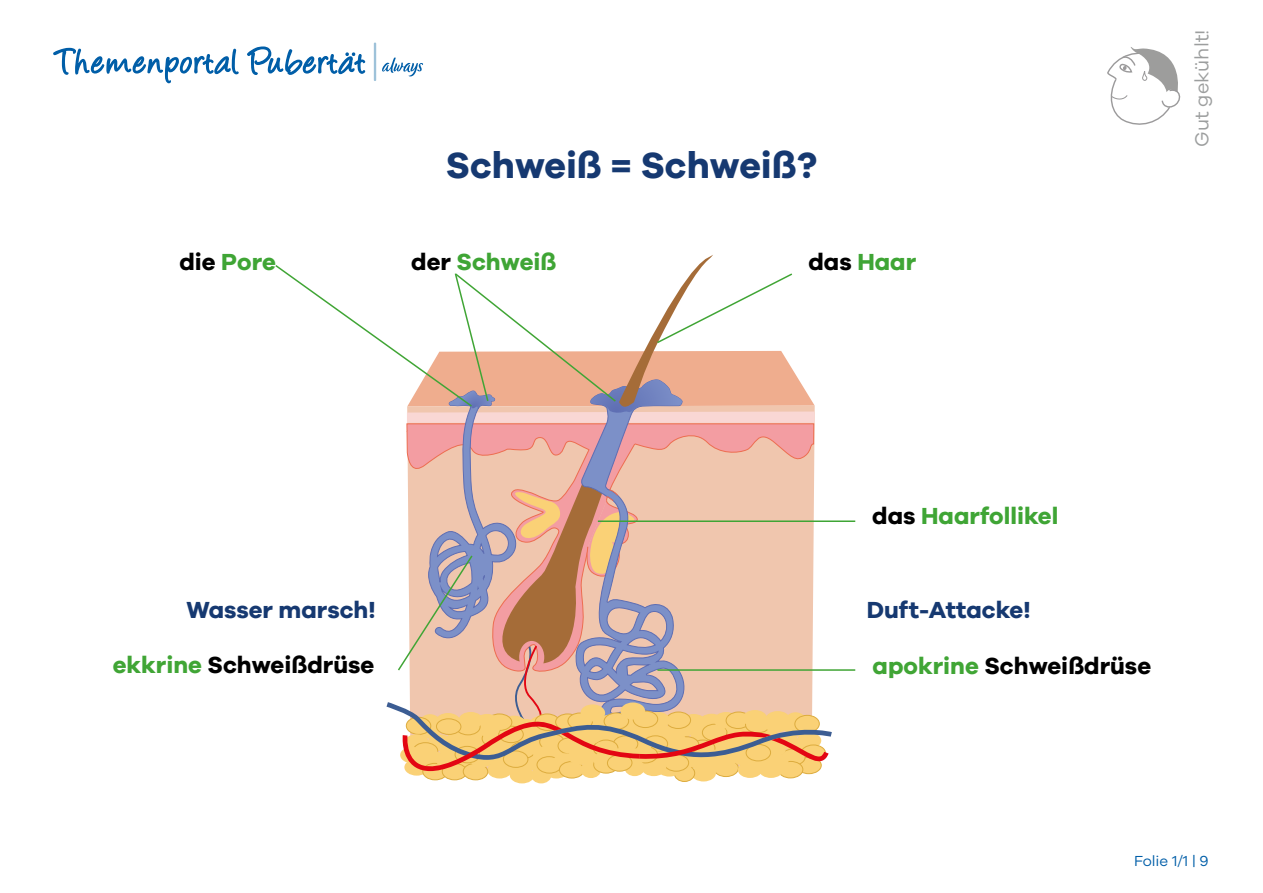
<style>
.page{position:relative;width:1263px;height:893px;background:#fff}
.page>*{position:absolute;margin:0;border:0;box-sizing:border-box;transform-origin:0 0}
.t1{font:700 37.5px "Galano Grotesque";color:#163971}
.t2{font:700 24px "Galano Grotesque";color:#3fa535}
.t3{font:700 24px "Galano Grotesque";color:#000}
.t4{font:700 24px "Galano Grotesque";color:#163971}
.t5{font:19.5px "Galano Grotesque";color:#9c9e9e}
.t6{font:15px "Galano Grotesque";color:#005ea8}
.s1{color:#000}
.s2{color:#40a535}
</style>
<div class="page">
<svg style="left:1107px;top:47px;width:74px;height:78px"></svg>
<svg style="left:374px;top:42px;width:2px;height:39px"></svg>
<svg style="left:382px;top:57px;width:41px;height:19px"></svg>
<svg style="left:53px;top:47px;width:186px;height:37px"></svg>
<svg style="left:247px;top:46px;width:119px;height:29px"></svg>
<svg style="left:404px;top:759px;width:25px;height:17px"></svg>
<div style="left:487px;top:762px;width:25px;height:17px;background:#fad176;border-radius:50%"></div>
<div style="left:423px;top:763px;width:24px;height:17px;background:#fad176;border-radius:50%"></div>
<div style="left:422px;top:763px;width:26px;height:17px;border:1px solid #ddac3e;border-radius:50%"></div>
<div style="left:442px;top:763px;width:25px;height:17px;background:#fad176;border-radius:50%"></div>
<div style="left:442px;top:763px;width:25px;height:17px;border:1px solid #ddac3e;border-radius:50%"></div>
<div style="left:510px;top:767px;width:24px;height:16px;background:#fad176;border-radius:50%"></div>
<div style="left:463px;top:763px;width:25px;height:17px;background:#fad176;border-radius:50%"></div>
<div style="left:463px;top:763px;width:25px;height:17px;border:1px solid #ddac3e;border-radius:50%"></div>
<div style="left:531px;top:767px;width:20px;height:16px;background:#fad176;border-radius:50%"></div>
<div style="left:544px;top:762px;width:24px;height:17px;background:#fad176;border-radius:50%"></div>
<div style="left:536px;top:756px;width:26px;height:18px;border:1px solid #ddac3e;border-radius:50%"></div>
<div style="left:559px;top:761px;width:25px;height:17px;background:#fad176;border-radius:50%"></div>
<div style="left:559px;top:761px;width:25px;height:18px;border:1px solid #ddac3e;border-radius:50%"></div>
<div style="left:581px;top:761px;width:20px;height:17px;background:#fad176;border-radius:50%"></div>
<svg style="left:594px;top:756px;width:24px;height:17px"></svg>
<div style="left:593px;top:756px;width:26px;height:18px;border:1px solid #ddac3e;border-radius:50%"></div>
<div style="left:797px;top:757px;width:24px;height:17px;background:#fad176;border-radius:50%"></div>
<div style="left:796px;top:757px;width:26px;height:17px;border:1px solid #ddac3e;border-radius:50%"></div>
<div style="left:714px;top:760px;width:24px;height:17px;background:#fad176;border-radius:50%"></div>
<div style="left:713px;top:759px;width:26px;height:18px;border:1px solid #ddac3e;border-radius:50%"></div>
<div style="left:778px;top:761px;width:25px;height:17px;background:#fad176;border-radius:50%"></div>
<div style="left:778px;top:761px;width:25px;height:17px;border:1px solid #ddac3e;border-radius:50%"></div>
<div style="left:759px;top:761px;width:24px;height:17px;background:#fad176;border-radius:50%"></div>
<div style="left:691px;top:765px;width:25px;height:17px;background:#fad176;border-radius:50%"></div>
<div style="left:738px;top:761px;width:24px;height:17px;background:#fad176;border-radius:50%"></div>
<div style="left:674px;top:765px;width:21px;height:17px;background:#fad176;border-radius:50%"></div>
<div style="left:674px;top:764px;width:21px;height:18px;border:1px solid #ddac3e;border-radius:50%"></div>
<div style="left:657px;top:760px;width:25px;height:17px;background:#fad176;border-radius:50%"></div>
<div style="left:664px;top:754px;width:25px;height:18px;border:1px solid #ddac3e;border-radius:50%"></div>
<div style="left:642px;top:759px;width:24px;height:17px;background:#fad176;border-radius:50%"></div>
<div style="left:624px;top:759px;width:21px;height:17px;background:#fad176;border-radius:50%"></div>
<div style="left:607px;top:754px;width:25px;height:18px;border:1px solid #ddac3e;border-radius:50%"></div>
<hr style="left:657px;top:669px;width:198px;height:2px;background:#40a535">
<svg style="left:275px;top:255px;width:557px;height:516px"></svg>
<hr style="left:598px;top:520px;width:257px;height:2px;background:#3fa535">
<h1 class="t1" style="left:446px;top:142px;width:373px">Schweiß = Schweiß?</h1>
<p class="t2" style="left:179px;top:247px;width:98px"><span class="s1">die</span> Pore</p>
<p class="t2" style="left:411px;top:247px;width:147px"><span class="s1">der</span> Schweiß</p>
<p class="t2" style="left:808px;top:247px;width:109px"><span class="s1">das</span> Haar</p>
<p class="t5" style="left:1190px;top:147px;width:119px;rotate:-90deg">Gut gekühlt!</p>
<p class="t2" style="left:872px;top:501px;width:188px"><span class="s1">das</span> Haarfollikel</p>
<p class="t4" style="left:186px;top:595px;width:191px">Wasser marsch!</p>
<p class="t4" style="left:867px;top:595px;width:165px">Duft-Attacke!</p>
<p class="t3" style="left:113px;top:650px;width:263px"><span class="s2">ekkrine</span> Schweißdrüse</p>
<p class="t3" style="left:873px;top:651px;width:280px"><span class="s2">apokrine</span> Schweißdrüse</p>
<p class="t6" style="left:1134px;top:852px;width:76px">Folie 1/1 | 9</p>
</div>
